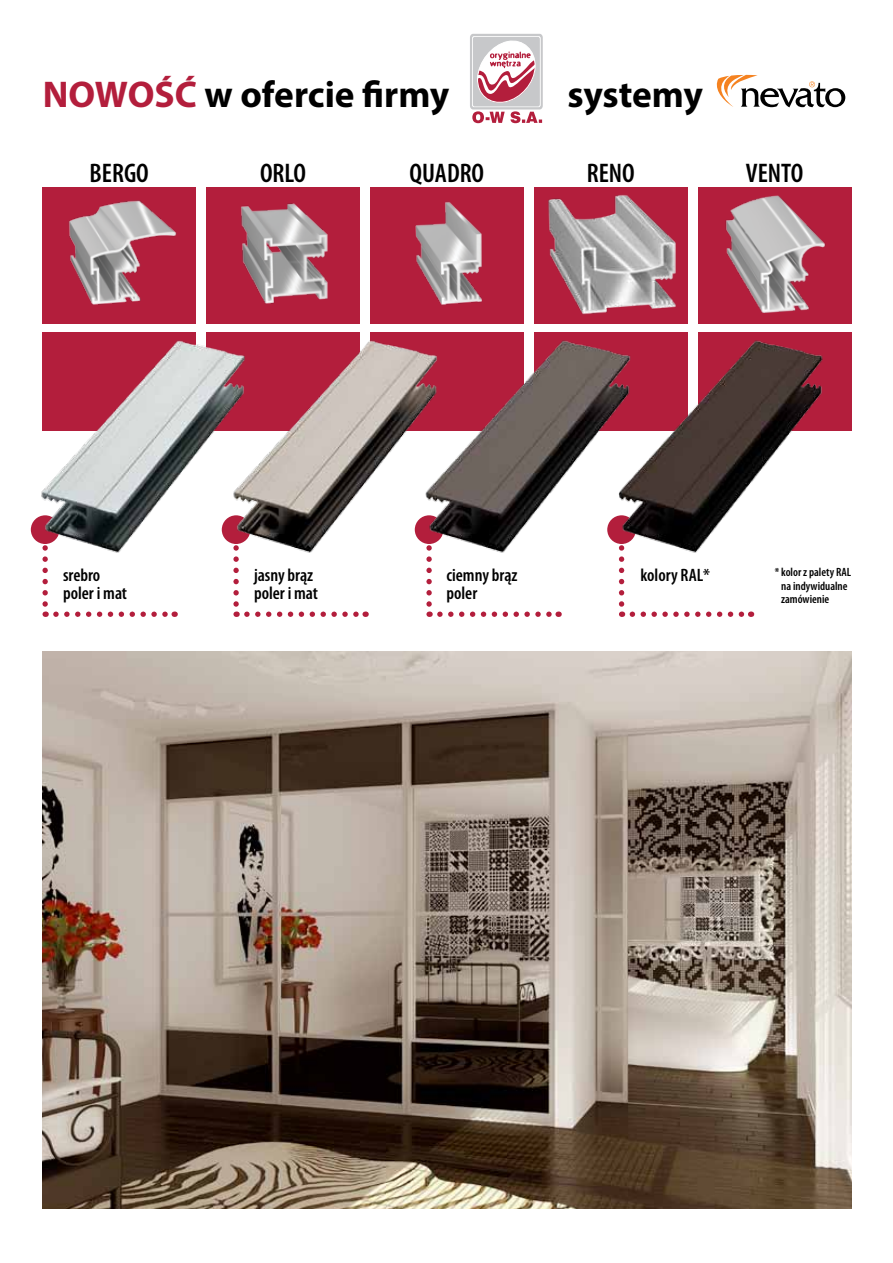
<style>
.page{position:relative;width:893px;height:1263px;background:#fff}
.page>*{position:absolute;margin:0;border:0;box-sizing:border-box;transform-origin:0 0}
.t1{font:700 37.35px "Myriad Pro";color:#000}
.t2{font:600 condensed 27px "Myriad Pro";color:#000}
.t3{font:600 condensed 18px/18px "Myriad Pro";color:#000}
.t4{font:600 condensed 12px/13.5px "Myriad Pro";color:#000}
.s1{color:#b31e3c}
</style>
<div class="page">
<div style="left:43px;top:333px;width:153px;height:98px;background:#b31e3c"></div>
<div style="left:206px;top:333px;width:154px;height:98px;background:#b31e3c"></div>
<div style="left:370px;top:333px;width:154px;height:98px;background:#b31e3c"></div>
<div style="left:534px;top:333px;width:154px;height:98px;background:#b31e3c"></div>
<div style="left:698px;top:333px;width:153px;height:98px;background:#b31e3c"></div>
<div style="left:43px;top:188px;width:153px;height:136px;background:#b31e3c"></div>
<img style="left:68px;top:200px;width:109px;height:105px">
<div style="left:206px;top:188px;width:154px;height:136px;background:#b31e3c"></div>
<img style="left:241px;top:203px;width:87px;height:101px">
<div style="left:370px;top:188px;width:154px;height:136px;background:#b31e3c"></div>
<img style="left:415px;top:201px;width:67px;height:105px">
<div style="left:534px;top:188px;width:154px;height:136px;background:#b31e3c"></div>
<img style="left:548px;top:195px;width:128px;height:120px">
<div style="left:698px;top:188px;width:153px;height:136px;background:#b31e3c"></div>
<img style="left:725px;top:195px;width:101px;height:118px">
<img style="left:30px;top:336px;width:190px;height:217px">
<img style="left:220px;top:340px;width:193px;height:213px">
<img style="left:413px;top:340px;width:194px;height:213px">
<img style="left:607px;top:340px;width:216px;height:219px">
<svg style="left:42px;top:548px;width:6px;height:69px"></svg>
<svg style="left:56px;top:611px;width:119px;height:6px"></svg>
<svg style="left:233px;top:548px;width:6px;height:69px"></svg>
<svg style="left:247px;top:611px;width:119px;height:6px"></svg>
<svg style="left:426px;top:548px;width:6px;height:69px"></svg>
<svg style="left:440px;top:611px;width:119px;height:6px"></svg>
<svg style="left:632px;top:611px;width:113px;height:6px"></svg>
<svg style="left:619px;top:548px;width:5px;height:69px"></svg>
<img style="left:43px;top:652px;width:808px;height:557px">
<svg style="left:470px;top:34px;width:73px;height:75px"></svg>
<svg style="left:472px;top:38px;width:70px;height:85px"></svg>
<svg style="left:716px;top:75px;width:129px;height:32px"></svg>
<h1 class="t1" style="left:43px;top:70px;width:408px"><span class="s1">NOWOŚĆ</span> w ofercie firmy</h1>
<h1 class="t1" style="left:567px;top:70px;width:137px">systemy</h1>
<h2 class="t2" style="left:90px;top:158px;width:61px">BERGO</h2>
<h2 class="t2" style="left:260px;top:158px;width:47px">ORLO</h2>
<h2 class="t2" style="left:410px;top:158px;width:76px">QUADRO</h2>
<h2 class="t2" style="left:587px;top:158px;width:49px">RENO</h2>
<h2 class="t2" style="left:746px;top:158px;width:59px">VENTO</h2>
<p class="t3" style="left:63px;top:566px;width:66px">srebro poler i mat</p>
<p class="t3" style="left:254px;top:566px;width:66px">jasny brąz poler i mat</p>
<p class="t3" style="left:446px;top:566px;width:73px">ciemny brąz poler</p>
<p class="t3" style="left:640px;top:566px;width:71px">kolory RAL*</p>
<p class="t4" style="left:781px;top:565px;width:71px;text-indent:-6px">* kolor z palety RAL na indywidualne zamówienie</p>
</div>
